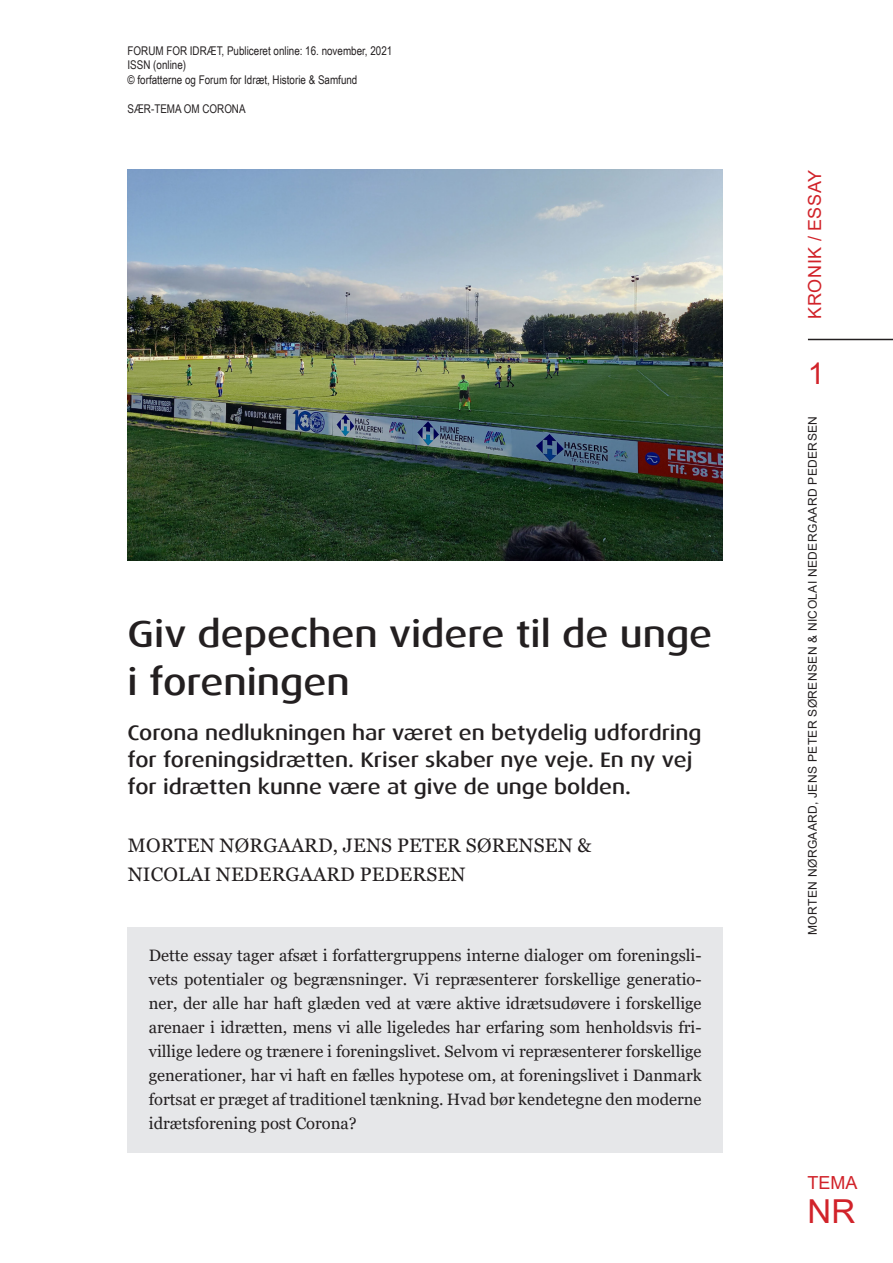
<style>
.page{position:relative;width:893px;height:1263px;background:#fff}
.page>*{position:absolute;margin:0;border:0;box-sizing:border-box;transform-origin:0 0}
.Titel_forsiden{font:500 37.5px/48px "Dax Wide";color:#231f20}
.t1{font:33px "Arial";color:#d1232a}
.t2{font:30px "Arial";color:#d1232a}
.t3{font:500 21px/27px "Dax Wide";color:#231f20}
.Forfatter_forsiden{font:19.5px "Georgia";letter-spacing:.01em;color:#231f20}
.t4{font:18px "Arial";letter-spacing:.035em;color:#d1232a}
.Teaser{font:16.5px/24px "Georgia";color:#231f20;text-align:justify}
.t5{font:12px/14.4px "Arial Narrow";color:#231f20}
.t6{font:12px "Arial";letter-spacing:.035em;color:#231f20}
</style>
<div class="page">
<hr style="left:808px;top:339px;width:85px;height:1px;background:#231f20">
<div style="left:128px;top:927px;width:595px;height:225px;background:#e6e7e9"></div>
<img style="left:128px;top:170px;width:595px;height:390px">
<p class="t5" style="left:128px;top:43px;width:266px">FORUM FOR IDRÆT, Publiceret online: 16. november, 2021<br>ISSN (online)<br>© forfatterne og Forum for Idræt, Historie &amp; Samfund</p>
<p class="t5" style="left:128px;top:101px;width:120px">SÆR-TEMA OM CORONA</p>
<p class="Titel_forsiden" style="left:128px;top:610px;width:586px">Giv depechen videre til de unge i foreningen</p>
<p class="t3" style="left:128px;top:720px;width:575px">Corona nedlukningen har været en betydelig udfordring for foreningsidrætten. Kriser skaber nye veje. En ny vej for idrætten kunne være at give de unge bolden.</p>
<p class="Forfatter_forsiden" style="left:128px;top:834px;width:465px">MORTEN NØRGAARD, JENS PETER SØRENSEN &amp;</p>
<p class="Forfatter_forsiden" style="left:128px;top:862px;width:339px">NICOLAI NEDERGAARD PEDERSEN</p>
<p class="Teaser" style="left:149px;top:943px;width:554px">Dette essay tager afsæt i forfattergruppens interne dialoger om foreningsli&shy;vets potentialer og begrænsninger. Vi repræsenterer forskellige generatio&shy;ner, der alle har haft glæden ved at være aktive idrætsudøvere i forskellige arenaer i idrætten, mens vi alle ligeledes har erfaring som henholdsvis fri&shy;villige ledere og trænere i foreningslivet. Selvom vi repræsenterer forskellige generationer, har vi haft en fælles hypotese om, at foreningslivet i Danmark fortsat er præget af traditionel tænkning. Hvad bør kendetegne den moderne idrætsforening post Corona?</p>
<p class="t4" style="left:802px;top:319px;width:151px;rotate:-90deg">KRONIK / ESSAY</p>
<h3 class="t2" style="left:808px;top:353px;width:18px">1</h3>
<p class="t6" style="left:804px;top:935px;width:520px;rotate:-90deg">MORTEN NØRGAARD, JENS PETER SØRENSEN &amp; NICOLAI NEDERGAARD PEDERSEN</p>
<p class="t4" style="left:807px;top:1170px;width:52px">TEMA</p>
<h2 class="t1" style="left:807px;top:1189px;width:49px">NR</h2>
</div>
